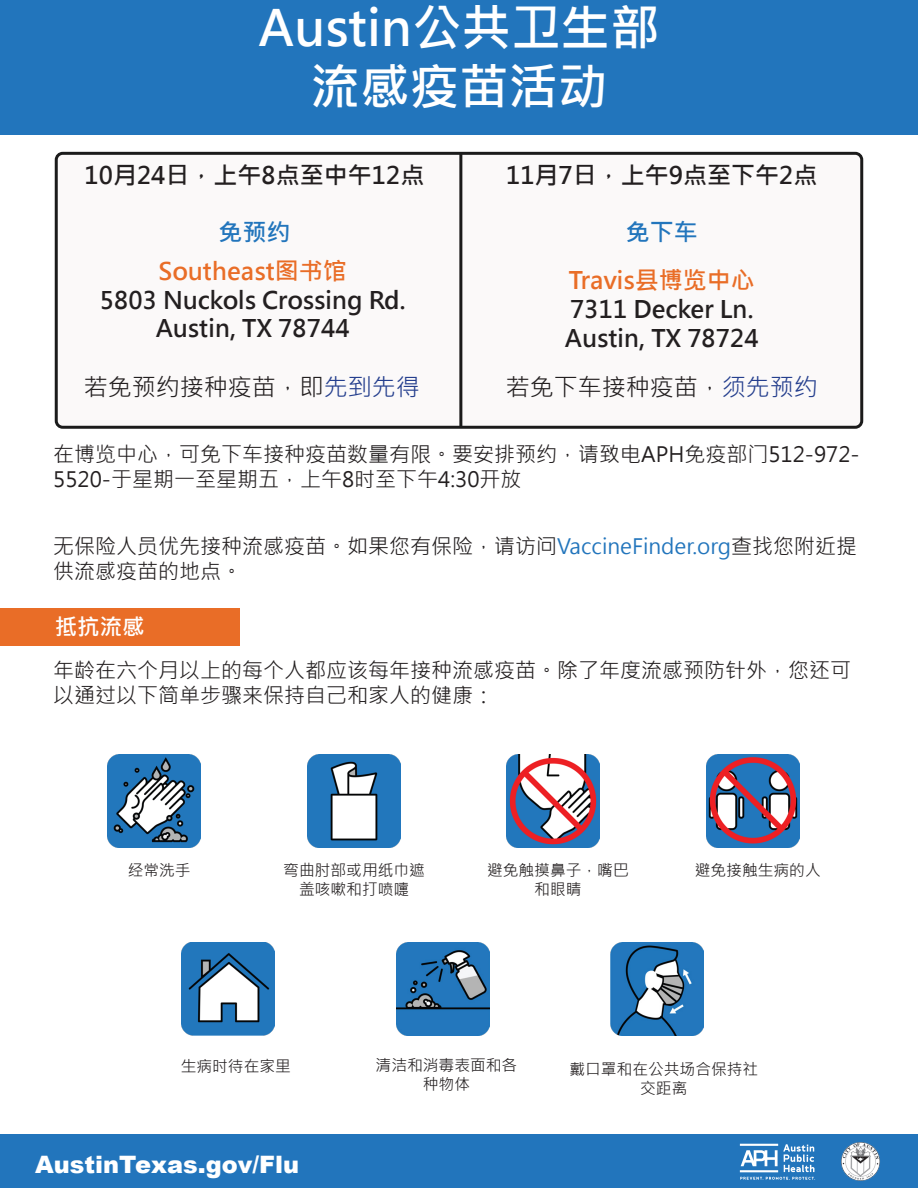
<style>
.page{position:relative;width:918px;height:1188px;background:#fff}
.page>*{position:absolute;margin:0;border:0;box-sizing:border-box;transform-origin:0 0}
.t1{font:700 49.5px "Microsoft Jheng Hei";color:#fff}
.t2{font:700 24px "Microsoft Jheng Hei";color:#231f20}
.t3{font:24px "Microsoft Jheng Hei";color:#231f20}
.t4{font:700 24px "Microsoft Jheng Hei";color:#e96d27}
.t5{font:900 24px "Arial";color:#fff}
.t6{font:700 24px "Microsoft Jheng Hei";color:#2275bc}
.t7{font:700 22.5px "Microsoft Jheng Hei";color:#fff}
.t8{font:21px/25.2px "Microsoft Jheng Hei";color:#231f20}
.t9{font:15.75px/18.9px "Microsoft Jheng Hei";color:#231f20;text-align:center}
.s1{color:#253f8e}
.s2{color:#2275bc}
</style>
<div class="page">
<div style="left:0;top:1134px;width:918px;height:54px;background:#2275bc"></div>
<div style="left:56px;top:153px;width:806px;height:274px;background:#fbf9f9;border-radius:6px"></div>
<div style="left:55px;top:152px;width:808px;height:277px;border:3px solid #1b1b1b;border-radius:6px"></div>
<hr style="left:459px;top:153px;width:3px;height:274px;background:#1b1b1b">
<div style="left:0;top:608px;width:240px;height:38px;background:#e96d27"></div>
<img style="left:108px;top:755px;width:93px;height:93px">
<img style="left:307px;top:755px;width:93px;height:93px">
<img style="left:507px;top:755px;width:93px;height:93px">
<img style="left:706px;top:755px;width:93px;height:93px">
<img style="left:182px;top:942px;width:93px;height:94px">
<img style="left:396px;top:942px;width:93px;height:94px">
<img style="left:610px;top:942px;width:94px;height:94px">
<svg style="left:740px;top:1144px;width:75px;height:36px"></svg>
<img style="left:841px;top:1142px;width:39px;height:39px">
<div style="left:0;top:0;width:918px;height:135px;background:#2275bc"></div>
<p class="t1" style="left:258px;top:-3px;width:403px">Austin公共卫生部</p>
<p class="t1" style="left:310px;top:56px;width:298px">流感疫苗活动</p>
<p class="t2" style="left:84px;top:160px;width:342px">10月24日，上午8点至中午12点</p>
<p class="t6" style="left:218px;top:217px;width:73px">免预约</p>
<p class="t4" style="left:158px;top:256px;width:190px">Southeast图书馆</p>
<p class="t2" style="left:100px;top:285px;width:307px">5803 Nuckols Crossing Rd.</p>
<p class="t2" style="left:156px;top:314px;width:196px">Austin, TX 78744</p>
<p class="t2" style="left:506px;top:160px;width:313px">11月7日，上午9点至下午2点</p>
<p class="t6" style="left:626px;top:217px;width:73px">免下车</p>
<p class="t4" style="left:569px;top:265px;width:187px">Travis县博览中心</p>
<p class="t2" style="left:570px;top:294px;width:185px">7311 Decker Ln.</p>
<p class="t2" style="left:565px;top:323px;width:196px">Austin, TX 78724</p>
<p class="t3" style="left:84px;top:372px;width:338px">若免预约接种疫苗，即<span class="s1">先到先得</span></p>
<p class="t3" style="left:506px;top:372px;width:313px">若免下车接种疫苗，<span class="s1">须先预约</span></p>
<p class="t8" style="left:53px;top:441px;width:808px">在博览中心，可免下车接种疫苗数量有限。要安排预约，请致电APH免疫部门512-972-<br>5520-于星期一至星期五，上午8时至下午4:30开放</p>
<p class="t8" style="left:53px;top:533px;width:806px">无保险人员优先接种流感疫苗。如果您有保险，请访问<span class="s2">VaccineFinder.org</span>查找您附近提供流感疫苗的地点。</p>
<p class="t7" style="left:55px;top:613px;width:91px">抵抗流感</p>
<p class="t8" style="left:53px;top:658px;width:800px">年龄在六个月以上的每个人都应该每年接种流感疫苗。除了年度流感预防针外，您还可以通过以下简单步骤来保持自己和家人的健康：</p>
<p class="t9" style="left:128px;top:861px;width:64px">经常洗手</p>
<p class="t9" style="left:283px;top:861px;width:143px">弯曲肘部或用纸巾遮盖咳嗽和打喷嚏</p>
<p class="t9" style="left:487px;top:861px;width:143px">避免触摸鼻子，嘴巴和眼睛</p>
<p class="t9" style="left:695px;top:861px;width:128px">避免接触生病的人</p>
<p class="t9" style="left:181px;top:1056px;width:112px">生病时待在家里</p>
<p class="t9" style="left:376px;top:1056px;width:143px">清洁和消毒表面和各种物体</p>
<p class="t9" style="left:569px;top:1059px;width:190px">戴口罩和在公共场合保持社交距离</p>
<p class="t5" style="left:35px;top:1147px;width:265px">AustinTexas.gov/Flu</p>
</div>
